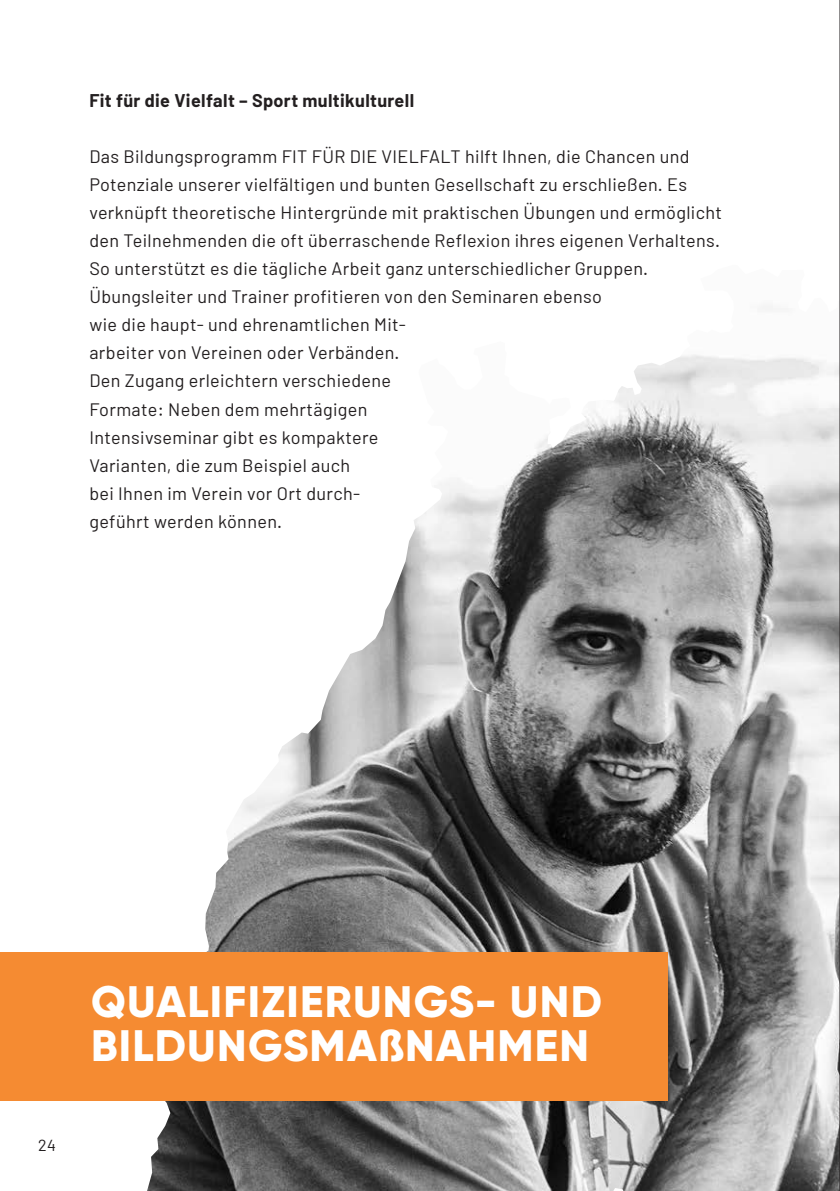
<style>
.page{position:relative;width:840px;height:1191px;background:#fff}
.page>*{position:absolute;margin:0;border:0;box-sizing:border-box;transform-origin:0 0}
.t1{font:800 44px/44px "Gilroy";letter-spacing:.03em;color:#fff}
.t2{font:18px/28px "Barlow";letter-spacing:.02em;color:#231f20}
.t3{font:700 18px "Barlow";letter-spacing:.02em;color:#231f20}
.t4{font:16px "Barlow";color:#231f20}
.s1{font-size:44.4px}
</style>
<div class="page">
<img style="left:147px;top:306px;width:692px;height:885px">
<div style="left:0;top:951px;width:667px;height:149px;background:#f58b32"></div>
<hr style="left:839px;top:0;width:1px;height:1191px;background:#231f20">
<p class="t3" style="left:89px;top:90px;width:326px">Fit für die Vielfalt – Sport multikulturell</p>
<p class="t2" style="left:89px;top:142px;width:633px">Das Bildungsprogramm FIT FÜR DIE VIELFALT hilft Ihnen, die Chancen und Potenziale unserer vielfältigen und bunten Gesellschaft zu erschließen. Es verknüpft theoretische Hintergründe mit praktischen Übungen und ermöglicht den Teilnehmenden die oft überraschende Reflexion ihres eigenen Verhaltens.<br>So unterstützt es die tägliche Arbeit ganz unterschiedlicher Gruppen.<br>Übungsleiter und Trainer profitieren von den Seminaren ebenso<br>wie die haupt- und ehrenamtlichen Mit-<br>arbeiter von Vereinen oder Verbänden.<br>Den Zugang erleichtern verschiedene<br>Formate: Neben dem mehrtägigen<br>Intensivseminar gibt es kompaktere<br>Varianten, die zum Beispiel auch<br>bei Ihnen im Verein vor Ort durch-<br>geführt werden können.</p>
<p class="t4" style="left:38px;top:1135px;width:19px">24</p>
<h1 class="t1" style="left:91px;top:979px;width:512px">QUALIFIZIERUNGS- UND<br>BILDUNGSMA<span class="s1">ß</span>NAHMEN</h1>
</div>
